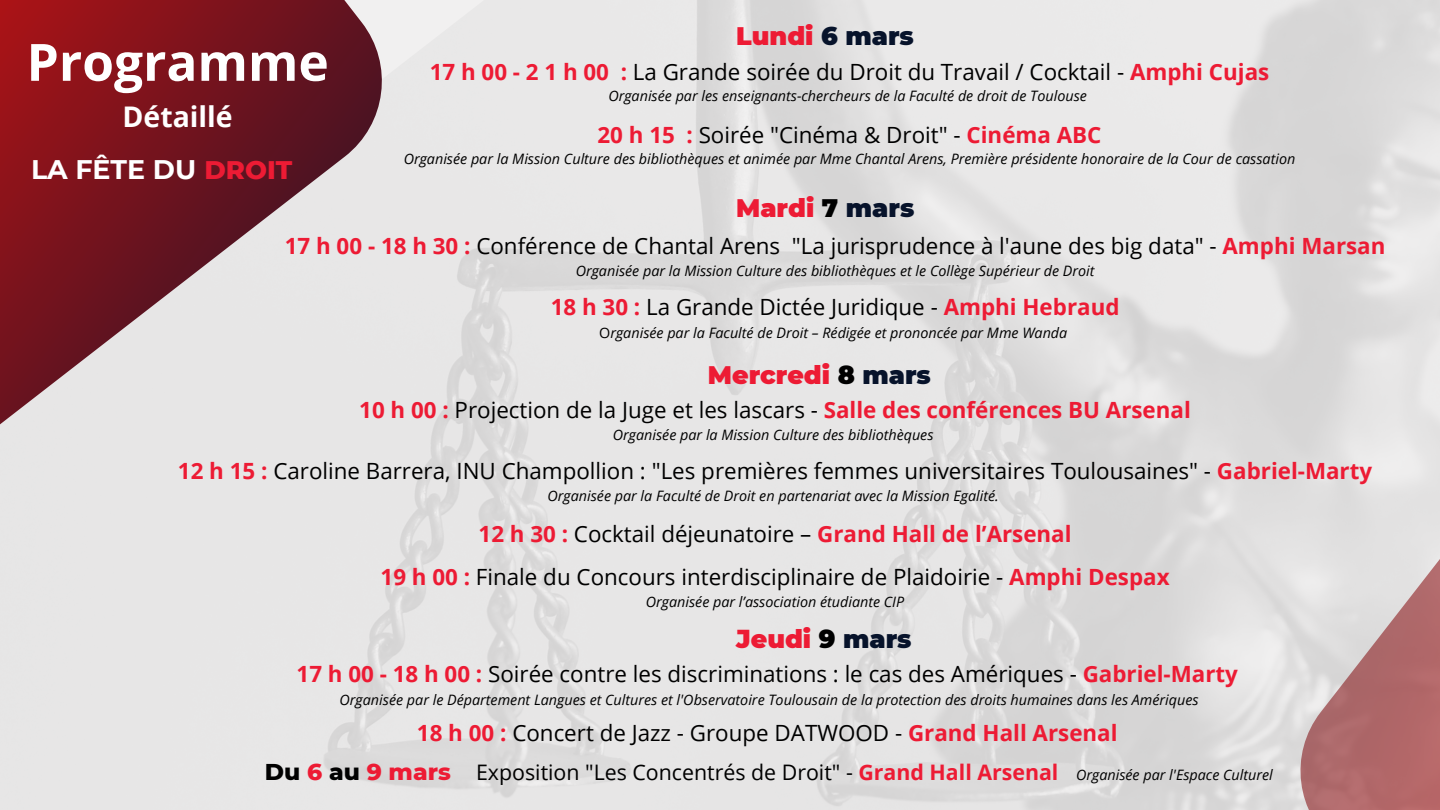
<style>
.page{position:relative;width:1440px;height:810px;background:#fff}
.page>*{position:absolute;margin:0;border:0;box-sizing:border-box;transform-origin:0 0}
.t1{font:700 51.4px "Open Sans";color:#fff}
.t2{font:700 28.4px "Open Sans";color:#fff}
.t3{font:700 26.9px "Montserrat";color:#fff}
.t4{font:900 25.4px "Montserrat";color:#ed1b34}
.t5{font:22.4px/43.2px "Open Sans";color:#000;text-align:center}
.t6{font:700 22.4px "Open Sans";color:#ed1b34}
.t7{font:21.4px "Open Sans";color:#000}
.t8{font:italic 14.4px "Open Sans";color:#000}
.s1{color:#07132b}
.s2{font-weight:700;color:#ed1b34}
.s3{color:#000}
.s4{font-style:normal}
.s5{font-weight:400;color:#000}
.s6{font-family:"Montserrat";font-weight:800;font-size:23.4px}
.s7{font-family:"Montserrat";font-weight:800;font-size:23.4px;color:#ed1b34}
.s8{font-style:italic;font-size:14.4px}
.s9{font-weight:800;font-size:26px;color:#ed1b34}
</style>
<div class="page">
<img style="left:0;top:0;width:1144px;height:810px">
<svg style="left:0;top:0;width:394px;height:721px;background:#bc989c"></svg>
<svg style="left:1144px;top:0;width:296px;height:810px;background:#dbd3d3"></svg>
<h3 class="t4" style="left:736px;top:20px;width:179px">Lundi <span class="s1">6 mars</span></h3>
<h3 class="t5" style="left:430px;top:49px;width:841px"><span class="s2">17 h 00 - 2 1 h 00 :</span> La Grande soirée du Droit du Travail / Cocktail - <span class="s2">Amphi Cujas</span></h3>
<p class="t8" style="left:608px;top:86px;width:480px">Organisée par les enseignants-chercheurs de la Faculté de droit de Toulouse</p>
<h3 class="t5" style="left:598px;top:112px;width:505px"><span class="s2">20 h 15 :</span> Soirée "Cinéma &amp; Droit" - <span class="s2">Cinéma ABC</span></h3>
<p class="t8" style="left:404px;top:149px;width:893px">Organisée par la Mission Culture des bibliothèques et animée par Mme Chantal Arens, Première présidente honoraire de la Cour de cassation</p>
<h3 class="t4" style="left:736px;top:193px;width:180px">Mardi <span class="s3">7</span> <span class="s1">mars</span></h3>
<h3 class="t5" style="left:285px;top:224px;width:1102px"><span class="s2">17 h 00 - 18 h 30 :</span> Conférence de Chantal Arens "La jurisprudence à l'aune des big data" - <span class="s2">Amphi Marsan</span></h3>
<p class="t8" style="left:576px;top:261px;width:520px">Organisée par la Mission Culture des bibliothèques et le Collège Supérieur de Droit</p>
<h3 class="t5" style="left:551px;top:285px;width:570px"><span class="s2">18 h 30 :</span> La Grande Dictée Juridique - <span class="s2">Amphi Hebraud</span></h3>
<p class="t8" style="left:599px;top:322px;width:470px"><span class="s4">O</span>rganisée par la Faculté de Droit – Rédigée et prononcée par Mme Wanda</p>
<h3 class="t4" style="left:708px;top:359px;width:225px">Mercredi <span class="s3">8</span> <span class="s1">mars</span></h3>
<h3 class="t6" style="left:359px;top:394px;width:833px">10 h 00 : <span class="s5">Projection de la Juge et les lascars -</span> Salle des conférences BU Arsenal</h3>
<p class="t8" style="left:613px;top:425px;width:322px">Organisée par la Mission Culture des bibliothèques</p>
<h3 class="t5" style="left:178px;top:449px;width:1196px"><span class="s2">12 h 15 :</span> Caroline Barrera, INU Champollion : "Les premières femmes universitaires Toulousaines" - <span class="s2">Gabriel-Marty</span></h3>
<p class="t8" style="left:548px;top:486px;width:453px">Organisée par la Faculté de Droit en partenariat avec la Mission Egalité.</p>
<h3 class="t5" style="left:381px;top:512px;width:791px"><span class="s2">12 h 30 :</span> Cocktail déjeunatoire – <span class="s2">Grand Hall de l’Arsenal<br>19 h 00 :</span> Finale du Concours interdisciplinaire de Plaidoirie - <span class="s2">Amphi Despax</span></h3>
<p class="t8" style="left:646px;top:592px;width:260px">Organisée par l’association étudiante CIP</p>
<h3 class="t4" style="left:736px;top:624px;width:177px">Jeudi <span class="s3">9</span> <span class="s1">mars</span></h3>
<h3 class="t5" style="left:297px;top:651px;width:943px"><span class="s2">17 h 00 - 18 h 00 :</span> Soirée contre les discriminations : le cas des Amériques - <span class="s2">Gabriel-Marty</span></h3>
<p class="t8" style="left:340px;top:689px;width:861px">Organisée par le Département Langues et Cultures et l'Observatoire Toulousain de la protection des droits humaines dans les Amériques</p>
<h3 class="t5" style="left:417px;top:711px;width:702px"><span class="s2">18 h 00 :</span> Concert de Jazz - Groupe DATWOOD - <span class="s2">Grand Hall Arsenal</span></h3>
<h3 class="t7" style="left:265px;top:757px;width:1009px"><span class="s6">Du</span> <span class="s7">6</span> <span class="s6">au</span> <span class="s7">9 mars</span> Exposition "Les Concentrés de Droit" - <span class="s2">Grand Hall Arsenal</span> <span class="s8">Organisée par l'Espace Culturel</span></h3>
<h1 class="t1" style="left:27px;top:26px;width:304px">Programme</h1>
<h2 class="t2" style="left:123px;top:97px;width:112px">Détaillé</h2>
<h3 class="t3" style="left:31px;top:153px;width:263px">LA FÊTE DU <span class="s9">DROIT</span></h3>
</div>
